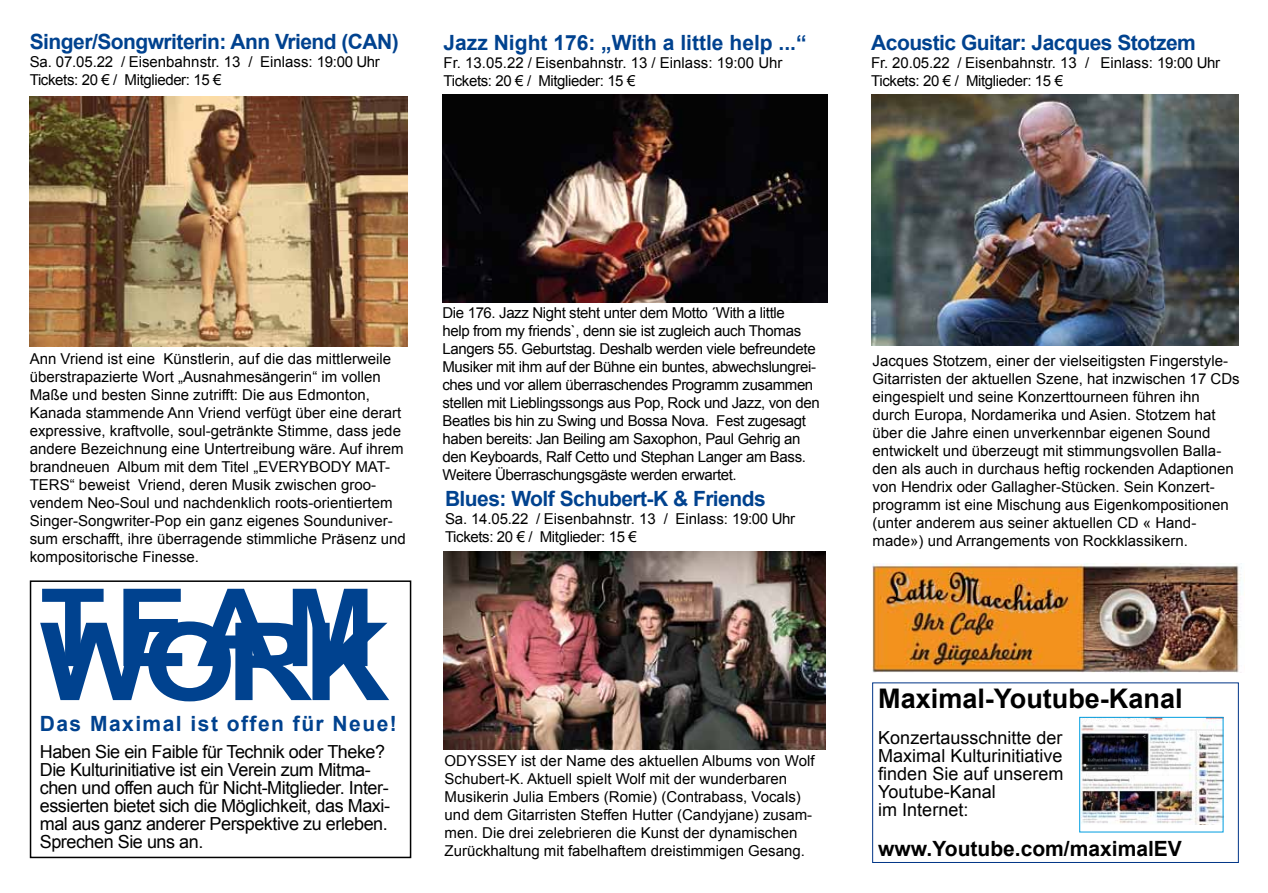
<style>
.page{position:relative;width:1268px;height:893px;background:#fff}
.page>*{position:absolute;margin:0;border:0;box-sizing:border-box;transform-origin:0 0}
.t1{font:700 108px "Arial";letter-spacing:.01em;color:#00428f}
.t2{font:700 108px "Arial";letter-spacing:.01em;color:#00428f;scale:1.1 1}
.t3{font:700 27px "Arial";color:#000}
.t4{font:700 21px "Arial";letter-spacing:-.025em;color:#00428f}
.t5{font:700 21px "Arial";color:#00428f}
.t6{font:700 21px "Arial";letter-spacing:.07em;color:#00428f}
.t7{font:700 21px "Arial";color:#000}
.t8{font:18px/18px "Arial";letter-spacing:-.025em;color:#000}
.t9{font:18px/18px "Arial";color:#000}
.t10{font:15px/18px "Arial";color:#000}
.t11{font:15px/18px "Arial";letter-spacing:-.025em;color:#000}
</style>
<div class="page">
<img style="left:442px;top:95px;width:385px;height:208px">
<div style="left:872px;top:682px;width:366px;height:181px;border:1px solid #003587"></div>
<img style="left:1081px;top:719px;width:140px;height:105px">
<div style="left:1079px;top:717px;width:144px;height:115px;border:1px solid #009ee0"></div>
<img style="left:30px;top:97px;width:377px;height:249px">
<img style="left:444px;top:551px;width:381px;height:198px">
<img style="left:871px;top:94px;width:366px;height:251px">
<div style="left:30px;top:580px;width:381px;height:278px;border:2px solid #000"></div>
<img style="left:872px;top:563px;width:370px;height:110px">
<h3 class="t4" style="left:30px;top:28px;width:370px">Singer/Songwriterin: Ann Vriend (CAN)</h3>
<p class="t10" style="left:30px;top:53px;width:351px">Sa. 07.05.22 / Eisenbahnstr. 13 / Einlass: 19:00 Uhr<br>Tickets: 20 € / Mitglieder: 15 €</p>
<h3 class="t5" style="left:443px;top:29px;width:364px">Jazz Night 176: „With a little help ...“</h3>
<p class="t10" style="left:443px;top:54px;width:340px">Fr. 13.05.22 / Eisenbahnstr. 13 / Einlass: 19:00 Uhr<br>Tickets: 20 € / Mitglieder: 15 €</p>
<h3 class="t4" style="left:871px;top:29px;width:326px">Acoustic Guitar: Jacques Stotzem</h3>
<p class="t10" style="left:871px;top:54px;width:350px">Fr. 20.05.22 / Eisenbahnstr. 13 / Einlass: 19:00 Uhr<br>Tickets: 20 € / Mitglieder: 15 €</p>
<p class="t10" style="left:30px;top:350px;width:377px">Ann Vriend ist eine Künstlerin, auf die das mittlerweile überstrapazierte Wort „Ausnahmesängerin“ im vollen Maße und besten Sinne zutrifft: Die aus Edmonton, Kanada stammende Ann Vriend verfügt über eine derart expressive, kraftvolle, soul-getränkte Stimme, dass jede andere Bezeichnung eine Untertreibung wäre. Auf ihrem brandneuen Album mit dem Titel „EVERYBODY MAT-TERS“ beweist Vriend, deren Musik zwischen groo&shy;vendem Neo-Soul und nachdenklich roots-orientiertem Singer-Songwriter-Pop ein ganz eigenes Sounduniver&shy;sum erschafft, ihre überragende stimmliche Präsenz und kompositorische Finesse.</p>
<h1 class="t1" style="left:40px;top:556px;width:337px">TEAM</h1>
<h1 class="t2" style="left:40px;top:590px;width:319px">WORK</h1>
<h3 class="t6" style="left:40px;top:710px;width:358px">Das Maximal ist offen für Neue!</h3>
<p class="t8" style="left:40px;top:742px;width:351px">Haben Sie ein Faible für Technik oder Theke?<br>Die Kulturinitiative ist ein Verein zum Mitma&shy;chen und offen auch für Nicht-Mitglieder. Inter&shy;essierten bietet sich die Möglichkeit, das Maxi&shy;mal aus ganz anderer Perspektive zu erleben.<br>Sprechen Sie uns an.</p>
<p class="t11" style="left:442px;top:304px;width:379px">Die 176. Jazz Night steht unter dem Motto ´With a little<br>help from my friends`, denn sie ist zugleich auch Thomas Langers 55. Geburtstag. Deshalb werden viele befreundete Musiker mit ihm auf der Bühne ein buntes, abwechslungrei&shy;ches und vor allem überraschendes Programm zusammen stellen mit Lieblingssongs aus Pop, Rock und Jazz, von den Beatles bis hin zu Swing und Bossa Nova. Fest zugesagt haben bereits: Jan Beiling am Saxophon, Paul Gehrig an den Keyboards, Ralf Cetto und Stephan Langer am Bass.<br>Weitere Überraschungsgäste werden erwartet.</p>
<h3 class="t4" style="left:445px;top:485px;width:322px">Blues: Wolf Schubert-K &amp; Friends</h3>
<p class="t10" style="left:445px;top:510px;width:351px">Sa. 14.05.22 / Eisenbahnstr. 13 / Einlass: 19:00 Uhr<br>Tickets: 20 € / Mitglieder: 15 €</p>
<p class="t10" style="left:444px;top:752px;width:371px">ODYSSEY ist der Name des aktuellen Albums von Wolf Schubert-K. Aktuell spielt Wolf mit der wunderbaren Musikerin Julia Embers (Romie) (Contrabass, Vocals) und dem Gitarristen Steffen Hutter (Candyjane) zusam&shy;men. Die drei zelebrieren die Kunst der dynamischen Zurückhaltung mit fabelhaftem dreistimmigen Gesang.</p>
<p class="t10" style="left:872px;top:352px;width:368px">Jacques Stotzem, einer der vielseitigsten Fingerstyle-Gitarristen der aktuellen Szene, hat inzwischen 17 CDs eingespielt und seine Konzerttourneen führen ihn durch Europa, Nordamerika und Asien. Stotzem hat über die Jahre einen unverkennbar eigenen Sound entwickelt und überzeugt mit stimmungsvollen Balla&shy;den als auch in durchaus heftig rockenden Adaptionen von Hendrix oder Gallagher-Stücken. Sein Konzert&shy;programm ist eine Mischung aus Eigenkompositionen (unter anderem aus seiner aktuellen CD « Hand&shy;made») und Arrangements von Rockklassikern.</p>
<h2 class="t3" style="left:878px;top:681px;width:306px">Maximal-Youtube-Kanal</h2>
<p class="t9" style="left:878px;top:729px;width:187px">Konzertausschnitte der<br>Maximal Kulturinitiative finden Sie auf unserem<br>Youtube-Kanal<br>im Internet:</p>
<h3 class="t7" style="left:878px;top:835px;width:305px">www.Youtube.com/maximalEV</h3>
</div>
